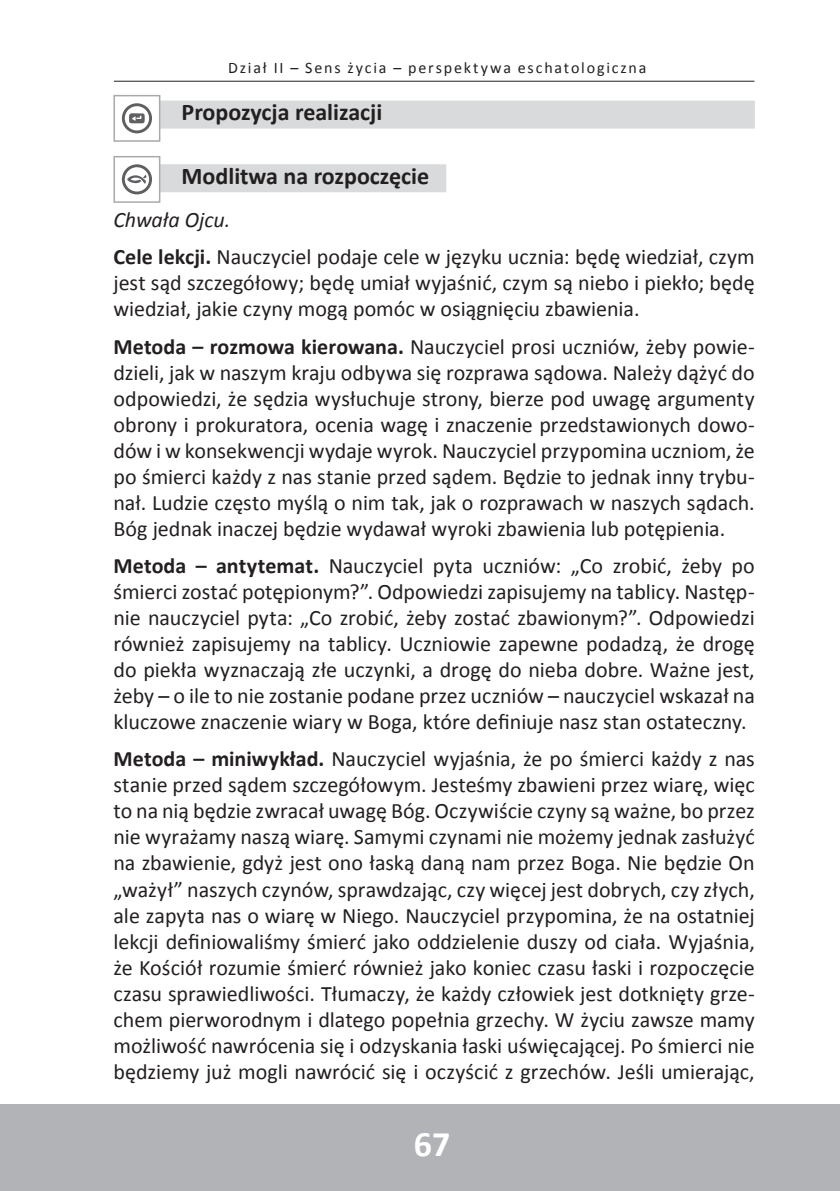
<style>
.page{position:relative;width:840px;height:1191px;background:#fff}
.page>*{position:absolute;margin:0;border:0;box-sizing:border-box;transform-origin:0 0}
.t1{font:700 36px "Calibri";color:#fff}
.t2{font:700 24px "Calibri";color:#231f20}
.t3{font:22px/26px "Calibri";color:#231f20;text-align:justify}
.t4{font:16px "Calibri";letter-spacing:.11em;color:#231f20}
.s1{font-style:italic}
.s2{font-weight:700}
</style>
<div class="page">
<hr style="left:0;top:1104px;width:1px;height:87px;background:#b2b3b7">
<div style="left:1px;top:1104px;width:838px;height:87px;background:#b2b3b7"></div>
<hr style="left:114px;top:81px;width:640px;height:1px;background:#231f20">
<div style="left:159px;top:101px;width:595px;height:28px;background:#d9dadc"></div>
<div style="left:159px;top:164px;width:287px;height:28px;background:#d9dadc"></div>
<svg style="left:122px;top:103px;width:30px;height:30px"></svg>
<div style="left:113px;top:95px;width:47px;height:47px;border:2px solid #a8a9ad"></div>
<svg style="left:122px;top:164px;width:30px;height:30px"></svg>
<div style="left:113px;top:156px;width:47px;height:47px;border:2px solid #a8a9ad"></div>
<p class="t4" style="left:228px;top:58px;width:419px">Dział II – Sens życia – perspektywa eschatologiczna</p>
<p class="t2" style="left:181px;top:97px;width:202px">Propozycja realizacji</p>
<p class="t2" style="left:181px;top:160px;width:249px">Modlitwa na rozpoczęcie</p>
<p class="t3" style="left:113px;top:201px;width:642px;line-height:37.4px"><span class="s1">Chwała Ojcu.<br></span><span class="s2">Cele lekcji.</span> Nauczyciel podaje cele w języku ucznia: będę wiedział, czym</p>
<p class="t3" style="left:113px;top:270px;width:642px">jest sąd szczegółowy; będę umiał wyjaśnić, czym są niebo i piekło; będę wiedział, jakie czyny mogą pomóc w osiągnięciu zbawienia.</p>
<p class="t3" style="left:113px;top:333px;width:642px"><span class="s2">Metoda – rozmowa kierowana.</span> Nauczyciel prosi uczniów, żeby powie&shy;dzieli, jak w naszym kraju odbywa się rozprawa sądowa. Należy dążyć do odpowiedzi, że sędzia wysłuchuje strony, bierze pod uwagę argumenty obrony i prokuratora, ocenia wagę i znaczenie przedstawionych dowo&shy;dów i w konsekwencji wydaje wyrok. Nauczyciel przypomina uczniom, że po śmierci każdy z nas stanie przed sądem. Będzie to jednak inny trybu&shy;nał. Ludzie często myślą o nim tak, jak o rozprawach w naszych sądach.<br>Bóg jednak inaczej będzie wydawał wyroki zbawienia lub potępienia.</p>
<p class="t3" style="left:113px;top:553px;width:642px"><span class="s2">Metoda – antytemat.</span> Nauczyciel pyta uczniów: „Co zrobić, żeby po śmierci zostać potępionym?”. Odpowiedzi zapisujemy na tablicy. Następ&shy;nie nauczyciel pyta: „Co zrobić, żeby zostać zbawionym?”. Odpowiedzi również zapisujemy na tablicy. Uczniowie zapewne podadzą, że drogę do piekła wyznaczają złe uczynki, a drogę do nieba dobre. Ważne jest, żeby – o ile to nie zostanie podane przez uczniów – nauczyciel wskazał na kluczowe znaczenie wiary w Boga, które definiuje nasz stan ostateczny.</p>
<p class="t3" style="left:113px;top:746px;width:642px"><span class="s2">Metoda – miniwykład.</span> Nauczyciel wyjaśnia, że po śmierci każdy z nas stanie przed sądem szczegółowym. Jesteśmy zbawieni przez wiarę, więc to na nią będzie zwracał uwagę Bóg. Oczywiście czyny są ważne, bo przez nie wyrażamy naszą wiarę. Samymi czynami nie możemy jednak zasłużyć na zbawienie, gdyż jest ono łaską daną nam przez Boga. Nie będzie On „ważył” naszych czynów, sprawdzając, czy więcej jest dobrych, czy złych, ale zapyta nas o wiarę w Niego. Nauczyciel przypomina, że na ostatniej lekcji definiowaliśmy śmierć jako oddzielenie duszy od ciała. Wyjaśnia, że Kościół rozumie śmierć również jako koniec czasu łaski i rozpoczęcie czasu sprawiedliwości. Tłumaczy, że każdy człowiek jest dotknięty grze&shy;chem pierworodnym i dlatego popełnia grzechy. W życiu zawsze mamy możliwość nawrócenia się i odzyskania łaski uświęcającej. Po śmierci nie będziemy już mogli nawrócić się i oczyścić z grzechów. Jeśli umierając,</p>
<h1 class="t1" style="left:413px;top:1120px;width:38px">67</h1>
</div>
